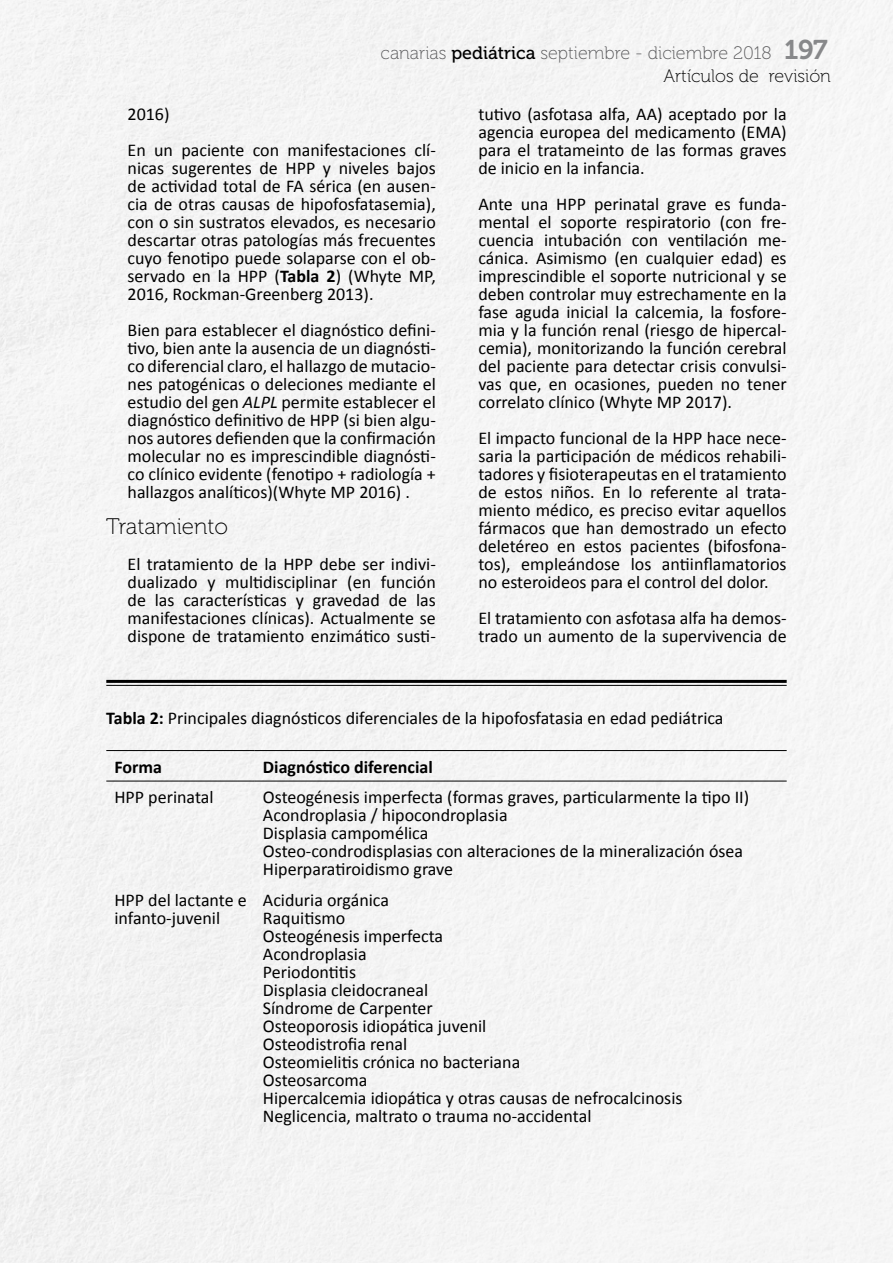
<style>
.page{position:relative;width:893px;height:1263px;background:#fff}
.page>*{position:absolute;margin:0;border:0;box-sizing:border-box;transform-origin:0 0}
.t1{font:22.5px "Museo 100";color:#000}
.t2{font:18px/18px "Calibri";color:#000;text-align:justify}
.t3{font:18px/23px "Museo 100";color:#58585a;text-align:right}
.t4{font:700 18px "Calibri";color:#000}
.s1{font-family:"Museo 500";color:#000}
.s2{font-family:"Museo 700";font-size:27px;color:#87888a}
.s3{color:#000}
.s4{font-weight:700}
.s5{font-style:italic}
</style>
<div class="page">
<hr style="left:106px;top:750px;width:149px;height:1px;background:#000">
<hr style="left:255px;top:750px;width:532px;height:1px;background:#000">
<hr style="left:106px;top:781px;width:149px;height:1px;background:#000">
<hr style="left:255px;top:781px;width:532px;height:1px;background:#000">
<hr style="left:106px;top:680px;width:681px;height:3px;background:#000">
<hr style="left:106px;top:685px;width:681px;height:1px;background:#000">
<p class="t3" style="left:381px;top:41px;width:452px">canarias <span class="s1">pediátrica</span> septiembre - diciembre 2018 <span class="s2">197<br></span><span class="s3">Artículos de revisión</span></p>
<p class="t2" style="left:128px;top:95px;width:310px;line-height:36px">2016)<br>En un paciente con manifestaciones clí-</p>
<p class="t2" style="left:128px;top:158px;width:310px">nicas sugerentes de HPP y niveles bajos de actividad total de FA sérica (en ausen&shy;cia de otras causas de hipofosfatasemia), con o sin sustratos elevados, es necesario descartar otras patologías más frecuentes cuyo fenotipo puede solaparse con el ob&shy;servado en la HPP (<span class="s4">Tabla 2</span>) (Whyte MP, 2016, Rockman-Greenberg 2013).</p>
<p class="t2" style="left:128px;top:320px;width:310px">Bien para establecer el diagnóstico defini&shy;tivo, bien ante la ausencia de un diagnósti&shy;co diferencial claro, el hallazgo de mutacio&shy;nes patogénicas o deleciones mediante el estudio del gen <span class="s5">ALPL</span> permite establecer el diagnóstico definitivo de HPP (si bien algu&shy;nos autores defienden que la confirmación molecular no es imprescindible diagnósti&shy;co clínico evidente (fenotipo + radiología + hallazgos analíticos)(Whyte MP 2016) .</p>
<p class="t1" style="left:106px;top:514px;width:123px">Tratamiento</p>
<p class="t2" style="left:128px;top:554px;width:310px">El tratamiento de la HPP debe ser indivi&shy;dualizado y multidisciplinar (en función de las características y gravedad de las manifestaciones clínicas). Actualmente se dispone de tratamiento enzimático susti-</p>
<p class="t2" style="left:478px;top:104px;width:310px">tutivo (asfotasa alfa, AA) aceptado por la agencia europea del medicamento (EMA) para el tratameinto de las formas graves de inicio en la infancia.</p>
<p class="t2" style="left:478px;top:194px;width:310px">Ante una HPP perinatal grave es funda&shy;mental el soporte respiratorio (con fre&shy;cuencia intubación con ventilación me&shy;cánica. Asimismo (en cualquier edad) es imprescindible el soporte nutricional y se deben controlar muy estrechamente en la fase aguda inicial la calcemia, la fosfore&shy;mia y la función renal (riesgo de hipercal&shy;cemia), monitorizando la función cerebral del paciente para detectar crisis convulsi&shy;vas que, en ocasiones, pueden no tener correlato clínico (Whyte MP 2017).</p>
<p class="t2" style="left:478px;top:428px;width:310px">El impacto funcional de la HPP hace nece&shy;saria la participación de médicos rehabili&shy;tadores y fisioterapeutas en el tratamiento de estos niños. En lo referente al trata&shy;miento médico, es preciso evitar aquellos fármacos que han demostrado un efecto deletéreo en estos pacientes (bifosfona&shy;tos), empleándose los antiinflamatorios no esteroideos para el control del dolor.</p>
<p class="t2" style="left:478px;top:608px;width:310px">El tratamiento con asfotasa alfa ha demos&shy;trado un aumento de la supervivencia de</p>
<p class="t2" style="left:106px;top:708px;width:619px"><span class="s4">Tabla 2:</span> Principales diagnósticos diferenciales de la hipofosfatasia en edad pediátrica</p>
<p class="t4" style="left:114px;top:755px;width:49px">Forma</p>
<p class="t4" style="left:263px;top:755px;width:171px">Diagnóstico diferencial</p>
<p class="t2" style="left:114px;top:787px;width:101px">HPP perinatal</p>
<p class="t2" style="left:263px;top:787px;width:488px;text-align:left">Osteogénesis imperfecta (formas graves, particularmente la tipo II)<br>Acondroplasia / hipocondroplasia<br>Displasia campomélica<br>Osteo-condrodisplasias con alteraciones de la mineralización ósea Hiperparatiroidismo grave</p>
<p class="t2" style="left:114px;top:890px;width:134px">HPP del lactante e infanto-juvenil</p>
<p class="t2" style="left:263px;top:890px;width:421px;text-align:left">Aciduria orgánica<br>Raquitismo<br>Osteogénesis imperfecta<br>Acondroplasia<br>Periodontitis<br>Displasia cleidocraneal<br>Síndrome de Carpenter<br>Osteoporosis idiopática juvenil<br>Osteodistrofia renal<br>Osteomielitis crónica no bacteriana<br>Osteosarcoma<br>Hipercalcemia idiopática y otras causas de nefrocalcinosis<br>Neglicencia, maltrato o trauma no-accidental</p>
</div>
